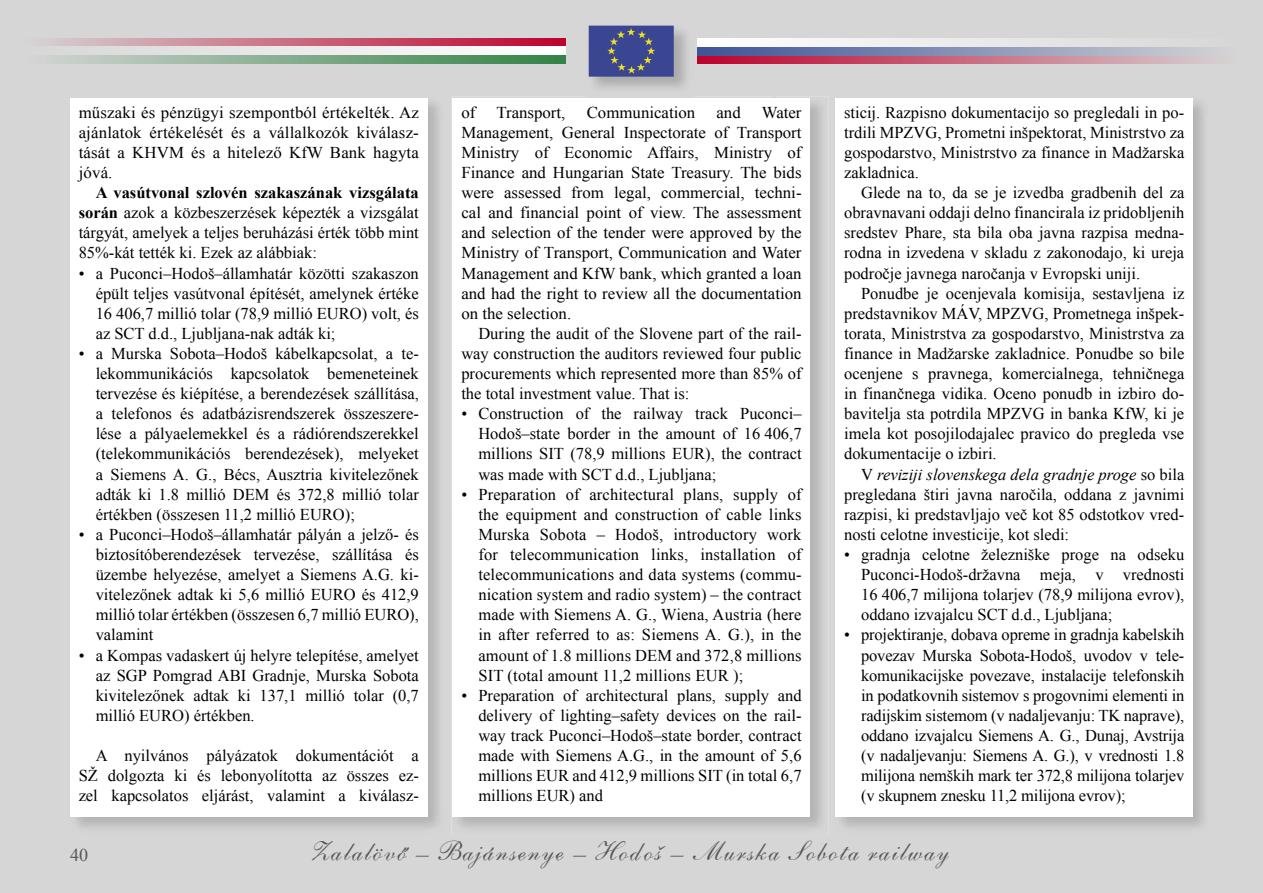
<style>
.page{position:relative;width:1263px;height:893px;background:#d6d6d6}
.page>*{position:absolute;margin:0;border:0;box-sizing:border-box;transform-origin:0 0}
.t1{font:27px "Shelley Andante PFL";color:#565656}
.t2{font:18px "Times New Roman";color:#565656}
.t3{font:16.5px/20.1px "Times New Roman";color:#000;text-align:justify}
.s1{font-weight:700}
.s2{font-style:italic}
</style>
<div class="page">
<img style="left:69px;top:96px;width:377px;height:739px">
<div style="left:70px;top:98px;width:357px;height:718px;background:#fff"></div>
<img style="left:451px;top:96px;width:378px;height:739px">
<div style="left:453px;top:98px;width:357px;height:718px;background:#fff"></div>
<img style="left:834px;top:96px;width:377px;height:739px">
<div style="left:836px;top:98px;width:357px;height:718px;background:#fff"></div>
<img style="left:586px;top:23px;width:108px;height:73px">
<img style="left:586px;top:96px;width:108px;height:1px">
<svg style="left:589px;top:26px;width:85px;height:51px;background:#464f8b"></svg>
<svg style="left:21px;top:38px;width:545px;height:9px;background:#cd7a8c"></svg>
<svg style="left:21px;top:47px;width:545px;height:8px"></svg>
<svg style="left:21px;top:55px;width:545px;height:9px;background:#84ac8d"></svg>
<svg style="left:697px;top:55px;width:545px;height:9px;background:#c27086"></svg>
<svg style="left:697px;top:47px;width:545px;height:8px;background:#8994b6"></svg>
<svg style="left:697px;top:38px;width:545px;height:9px"></svg>
<p class="t3" style="left:79px;top:102px;width:342px">műszaki és pénzügyi szempontból értékelték. Az ajánlatok értékelését és a vállalkozók kiválasz&shy;tását a KHVM és a hitelező KfW Bank hagyta jóvá.</p>
<p class="t3" style="left:79px;top:182px;width:342px;text-indent:17px"><span class="s1">A vasútvonal szlovén szakaszának vizsgálata során</span> azok a közbeszerzések képezték a vizsgálat tárgyát, amelyek a teljes beruházási érték több mint 85%-kát tették ki. Ezek az alábbiak:</p>
<p class="t3" style="left:96px;top:263px;width:325px;text-indent:-17px">• a Puconci–Hodoš–államhatár közötti szakaszon épült teljes vasútvonal építését, amelynek értéke 16 406,7 millió tolar (78,9 millió EURO) volt, és az SCT d.d., Ljubljana-nak adták ki;</p>
<p class="t3" style="left:96px;top:343px;width:325px;text-indent:-17px">• a Murska Sobota–Hodoš kábelkapcsolat, a te&shy;lekommunikációs kapcsolatok bemeneteinek tervezése és kiépítése, a berendezések szállítása, a telefonos és adatbázisrendszerek összeszere&shy;lése a pályaelemekkel és a rádiórendszerekkel (telekommunikációs berendezések), melyeket a Siemens A. G., Bécs, Ausztria kivitelezőnek adták ki 1.8 millió DEM és 372,8 millió tolar értékben (összesen 11,2 millió EURO);</p>
<p class="t3" style="left:96px;top:524px;width:325px;text-indent:-17px">• a Puconci–Hodoš–államhatár pályán a jelző- és biztosítóberendezések tervezése, szállítása és üzembe helyezése, amelyet a Siemens A.G. ki&shy;vitelezőnek adtak ki 5,6 millió EURO és 412,9 millió tolar értékben (összesen 6,7 millió EURO), valamint</p>
<p class="t3" style="left:96px;top:645px;width:325px;text-indent:-17px">• a Kompas vadaskert új helyre telepítése, amelyet az SGP Pomgrad ABI Gradnje, Murska Sobota kivitelezőnek adtak ki 137,1 millió tolar (0,7 millió EURO) értékben.</p>
<p class="t3" style="left:79px;top:745px;width:342px;text-indent:17px">A nyilvános pályázatok dokumentációt a SŽ dolgozta ki és lebonyolította az összes ez&shy;zel kapcsolatos eljárást, valamint a kiválasz-</p>
<p class="t3" style="left:461px;top:102px;width:16px">of</p>
<p class="t3" style="left:496px;top:102px;width:71px">Transport,</p>
<p class="t3" style="left:587px;top:102px;width:110px">Communication</p>
<p class="t3" style="left:716px;top:102px;width:26px">and</p>
<p class="t3" style="left:461px;top:102px;width:342px;text-indent:300px">Water Management, General Inspectorate of Transport Ministry of Economic Affairs, Ministry of Finance and Hungarian State Treasury. The bids were assessed from legal, commercial, techni&shy;cal and financial point of view. The assessment and selection of the tender were approved by the Ministry of Transport, Communication and Water Management and KfW bank, which granted a loan and had the right to review all the documentation on the selection.</p>
<p class="t3" style="left:461px;top:323px;width:342px;text-indent:17px">During the audit of the Slovene part of the rail&shy;way construction the auditors reviewed four public procurements which represented more than 85% of the total investment value. That is:</p>
<p class="t3" style="left:478px;top:403px;width:325px;text-indent:-17px">• Construction of the railway track Puconci– Hodoš–state border in the amount of 16 406,7 millions SIT (78,9 millions EUR), the contract was made with SCT d.d., Ljubljana;</p>
<p class="t3" style="left:478px;top:484px;width:325px;text-indent:-17px">• Preparation of architectural plans, supply of the equipment and construction of cable links Murska Sobota – Hodoš, introductory work for telecommunication links, installation of telecommunications and data systems (commu&shy;nication system and radio system) – the contract made with Siemens A. G., Wiena, Austria (here in after referred to as: Siemens A. G.), in the amount of 1.8 millions DEM and 372,8 millions SIT (total amount 11,2 millions EUR );</p>
<p class="t3" style="left:478px;top:685px;width:325px;text-indent:-17px">• Preparation of architectural plans, supply and delivery of lighting–safety devices on the rail&shy;way track Puconci–Hodoš–state border, contract made with Siemens A.G., in the amount of 5,6 millions EUR and 412,9 millions SIT (in total 6,7 millions EUR) and</p>
<p class="t3" style="left:844px;top:102px;width:342px">sticij. Razpisno dokumentacijo so pregledali in po&shy;trdili MPZVG, Prometni inšpektorat, Ministrstvo za gospodarstvo, Ministrstvo za finance in Madžarska zakladnica.</p>
<p class="t3" style="left:844px;top:182px;width:342px;text-indent:17px">Glede na to, da se je izvedba gradbenih del za obravnavani oddaji delno financirala iz pridobljenih sredstev Phare, sta bila oba javna razpisa medna&shy;rodna in izvedena v skladu z zakonodajo, ki ureja področje javnega naročanja v Evropski uniji.</p>
<p class="t3" style="left:844px;top:283px;width:342px;text-indent:17px">Ponudbe je ocenjevala komisija, sestavljena iz predstavnikov MÁV, MPZVG, Prometnega inšpek&shy;torata, Ministrstva za gospodarstvo, Ministrstva za finance in Madžarske zakladnice. Ponudbe so bile ocenjene s pravnega, komercialnega, tehničnega in finančnega vidika. Oceno ponudb in izbiro do&shy;bavitelja sta potrdila MPZVG in banka KfW, ki je imela kot posojilodajalec pravico do pregleda vse dokumentacije o izbiri.</p>
<p class="t3" style="left:844px;top:464px;width:342px;text-indent:17px">V <span class="s2">reviziji slovenskega dela gradnje proge</span> so bila pregledana štiri javna naročila, oddana z javnimi razpisi, ki predstavljajo več kot 85 odstotkov vred&shy;nosti celotne investicije, kot sledi:</p>
<p class="t3" style="left:861px;top:544px;width:325px;text-indent:-17px">• gradnja celotne železniške proge na odseku Puconci-Hodoš-državna meja, v vrednosti 16 406,7 milijona tolarjev (78,9 milijona evrov), oddano izvajalcu SCT d.d., Ljubljana;</p>
<p class="t3" style="left:861px;top:625px;width:325px;text-indent:-17px">• projektiranje, dobava opreme in gradnja kabelskih povezav Murska Sobota-Hodoš, uvodov v tele&shy;komunikacijske povezave, instalacije telefonskih in podatkovnih sistemov s progovnimi elementi in radijskim sistemom (v nadaljevanju: TK naprave), oddano izvajalcu Siemens A. G., Dunaj, Avstrija (v nadaljevanju: Siemens A. G.), v vrednosti 1.8 milijona nemških mark ter 372,8 milijona tolarjev (v skupnem znesku 11,2 milijona evrov);</p>
<p class="t2" style="left:70px;top:843px;width:19px">40</p>
<h1 class="t1" style="left:312px;top:834px;width:640px">Zalalövő – Bajánsenye – Hodoš – Murska Sobota railway</h1>
</div>
